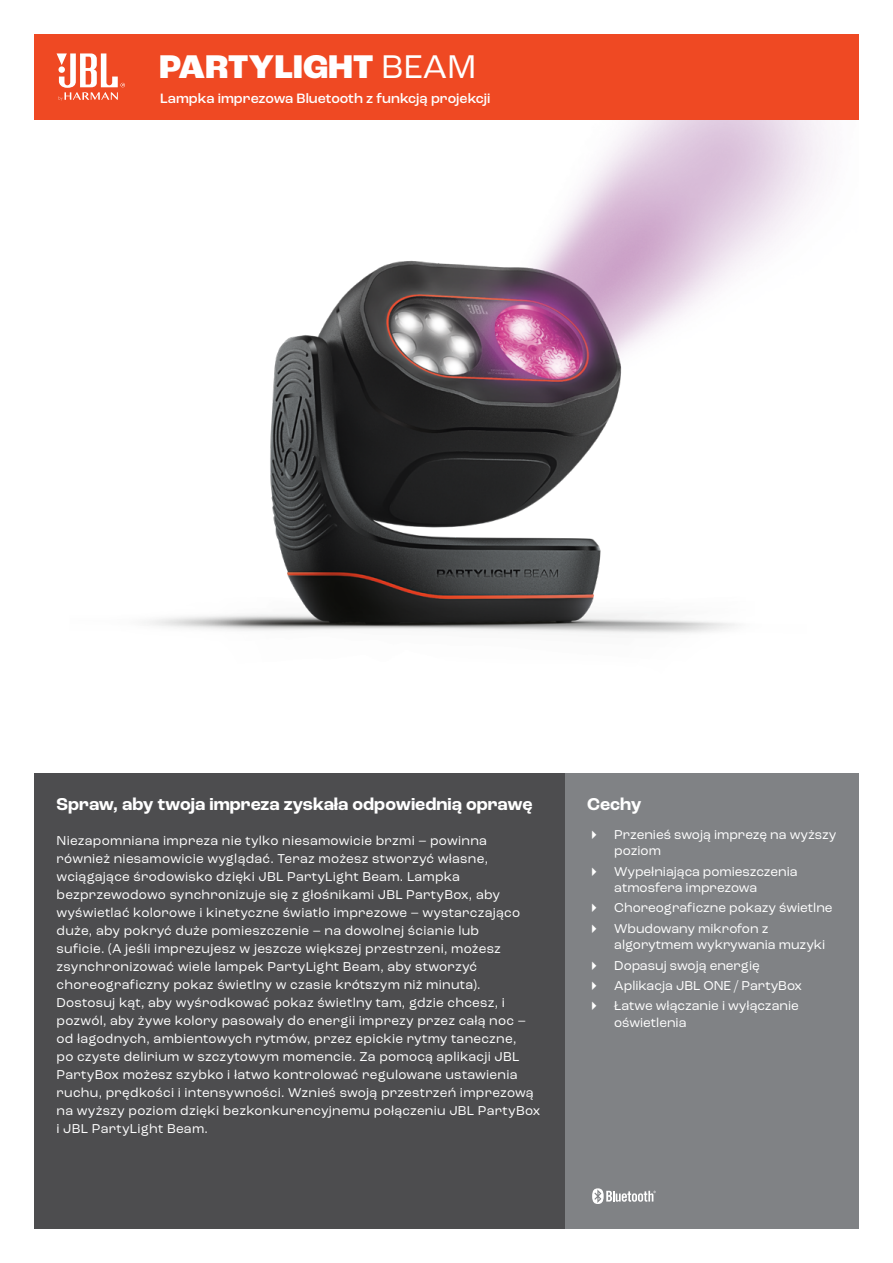
<style>
.page{position:relative;width:893px;height:1263px;background:#fff}
.page>*{position:absolute;margin:0;border:0;box-sizing:border-box;transform-origin:0 0}
.t1{font:800 34.5px "Roc Grotesk";color:#fff}
.t2{font:700 18px "Roc Grotesk";color:#fff}
.t3{font:500 14.25px "Roc Grotesk";color:#fff}
.t4{font:13.5px/18px "Roc Grotesk";letter-spacing:.02em;color:#fff}
.t5{font:13.5px/20.4px "Roc Grotesk";color:#fff}
.s1{font-weight:400}
</style>
<div class="page">
<img style="left:34px;top:119px;width:825px;height:515px">
<div style="left:34px;top:34px;width:825px;height:85px;background:#ef4923"></div>
<svg style="left:57px;top:53px;width:68px;height:48px"></svg>
<div style="left:565px;top:774px;width:294px;height:455px;background:#808285"></div>
<div style="left:34px;top:774px;width:531px;height:455px;background:#4d4d4f"></div>
<svg style="left:592px;top:1188px;width:64px;height:16px"></svg>
<h1 class="t1" style="left:159px;top:45px;width:319px">PARTYLIGHT <span class="s1">BEAM</span></h1>
<p class="t3" style="left:160px;top:89px;width:332px">Lampka imprezowa Bluetooth z funkcją projekcji</p>
<h2 class="t2" style="left:57px;top:793px;width:477px">Spraw, aby twoja impreza zyskała odpowiednią oprawę</h2>
<p class="t4" style="left:57px;top:832px;width:485px">Niezapomniana impreza nie tylko niesamowicie brzmi – powinna również niesamowicie wyglądać. Teraz możesz stworzyć własne, wciągające środowisko dzięki JBL PartyLight Beam. Lampka bezprzewodowo synchronizuje się z głośnikami JBL PartyBox, aby wyświetlać kolorowe i kinetyczne światło imprezowe – wystarczająco duże, aby pokryć duże pomieszczenie – na dowolnej ścianie lub<br>suficie. (A jeśli imprezujesz w jeszcze większej przestrzeni, możesz zsynchronizować wiele lampek PartyLight Beam, aby stworzyć choreograficzny pokaz świetlny w czasie krótszym niż minuta).<br>Dostosuj kąt, aby wyśrodkować pokaz świetlny tam, gdzie chcesz, i pozwól, aby żywe kolory pasowały do energii imprezy przez całą noc – od łagodnych, ambientowych rytmów, przez epickie rytmy taneczne,<br>po czyste delirium w szczytowym momencie. Za pomocą aplikacji JBL PartyBox możesz szybko i łatwo kontrolować regulowane ustawienia ruchu, prędkości i intensywności. Wznieś swoją przestrzeń imprezową na wyższy poziom dzięki bezkonkurencyjnemu połączeniu JBL PartyBox i JBL PartyLight Beam.</p>
<h2 class="t2" style="left:587px;top:793px;width:56px">Cechy</h2>
<p class="t5" style="left:614px;top:826px;width:224px;line-height:16.2px">Przenieś swoją imprezę na wyższy poziom</p>
<p class="t5" style="left:614px;top:863px;width:185px;line-height:16.2px">Wypełniająca pomieszczenia atmosfera imprezowa</p>
<p class="t5" style="left:614px;top:898px;width:220px">Choreograficzne pokazy świetlne<br>Wbudowany mikrofon z</p>
<p class="t5" style="left:614px;top:934px;width:213px">algorytmem wykrywania muzyki<br>Dopasuj swoją energię<br>Aplikacja JBL ONE / PartyBox<br>Łatwe włączanie i wyłączanie</p>
<p class="t5" style="left:614px;top:1012px;width:74px">oświetlenia</p>
</div>
